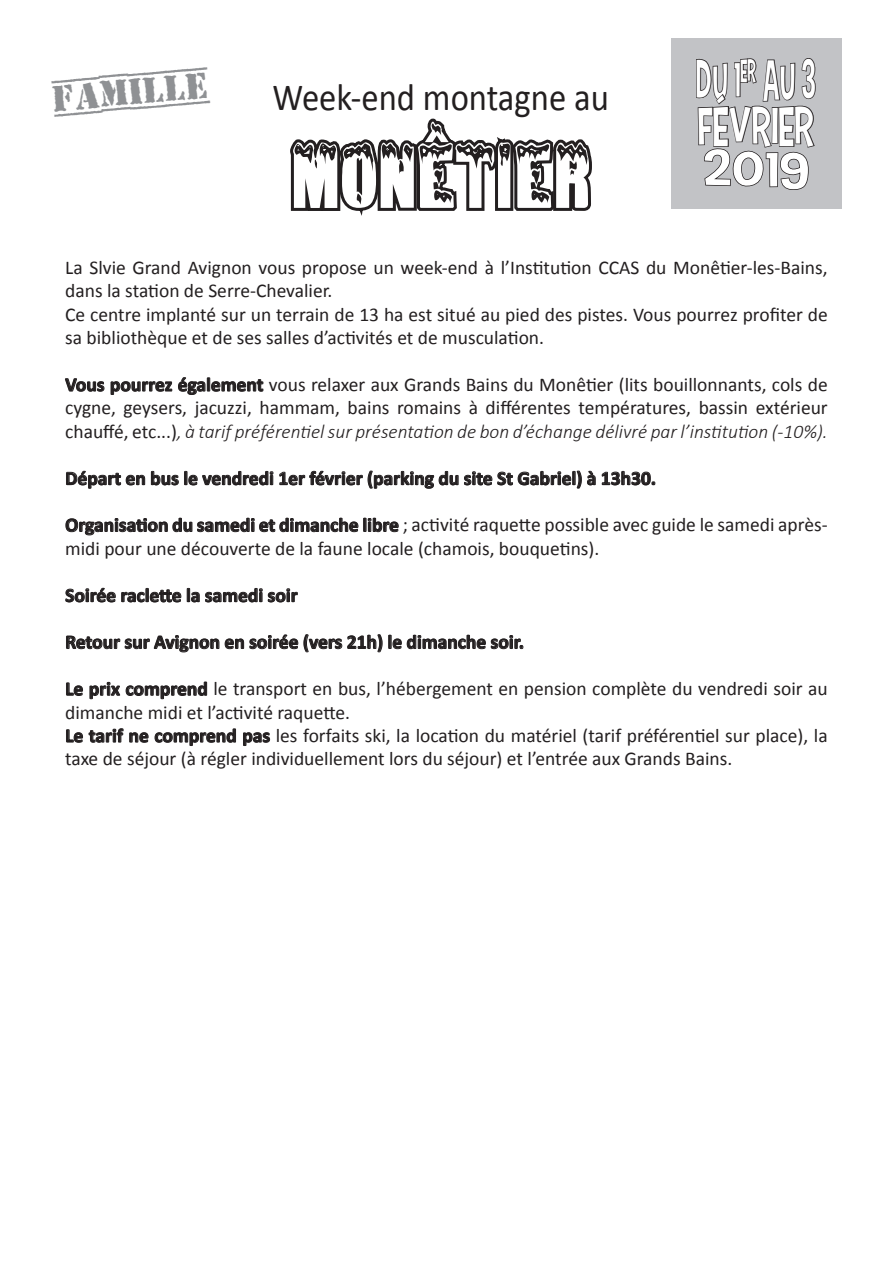
<style>
.page{position:relative;width:893px;height:1263px;background:#fff}
.page>*{position:absolute;margin:0;border:0;box-sizing:border-box;transform-origin:0 0}
.t1{font:81px "Snowtop Caps";color:#fff;scale:.83 1}
.t2{font:54px/45px "Carton Six";color:#fff;text-align:justify;scale:.63 1}
.t3{font:38.55px "Calibri";color:#231f20;scale:.9 1}
.t4{font:700 37.5px "Top Secret";color:#8f9194}
.t5{font:19.5px/23.4px "Calibri";color:#231f20}
.t6{font:700 19.5px "Calibri";color:#231f20}
.s1{font-weight:700}
.s2{font-weight:300;font-style:italic}
</style>
<div class="page">
<div style="left:671px;top:38px;width:170px;height:170px;background:#c2c3c6"></div>
<svg style="left:696px;top:58px;width:120px;height:132px"></svg>
<svg style="left:65px;top:378px;width:40px;height:14px"></svg>
<svg style="left:111px;top:381px;width:61px;height:14px"></svg>
<svg style="left:178px;top:118px;width:414px;height:277px"></svg>
<svg style="left:66px;top:470px;width:79px;height:19px"></svg>
<svg style="left:151px;top:471px;width:122px;height:14px"></svg>
<svg style="left:279px;top:470px;width:317px;height:19px"></svg>
<svg style="left:602px;top:471px;width:53px;height:14px"></svg>
<svg style="left:66px;top:518px;width:333px;height:17px"></svg>
<svg style="left:65px;top:587px;width:116px;height:15px"></svg>
<svg style="left:187px;top:588px;width:111px;height:14px"></svg>
<svg style="left:66px;top:635px;width:153px;height:17px"></svg>
<svg style="left:225px;top:634px;width:73px;height:15px"></svg>
<svg style="left:304px;top:634px;width:219px;height:18px"></svg>
<svg style="left:66px;top:682px;width:17px;height:14px"></svg>
<svg style="left:90px;top:682px;width:30px;height:17px"></svg>
<svg style="left:126px;top:681px;width:81px;height:18px"></svg>
<svg style="left:66px;top:729px;width:17px;height:14px"></svg>
<svg style="left:89px;top:728px;width:60px;height:15px"></svg>
<svg style="left:155px;top:728px;width:81px;height:18px"></svg>
<svg style="left:243px;top:732px;width:27px;height:14px"></svg>
<h3 class="t4" style="left:52px;top:80px;width:157px;rotate:-5deg">FAMILLE</h3>
<h2 class="t2" style="left:696px;top:57px;width:192px">DU 1<sup>ER</sup> AU 3<br>FÉVRIER 2019</h2>
<h3 class="t3" style="left:272px;top:73px;width:375px">Week-end montagne au</h3>
<h1 class="t1" style="left:291px;top:121px;width:363px">MONÊTIER</h1>
<p class="t5" style="left:65px;top:256px;width:764px">La Slvie Grand Avignon vous propose un week-end à l’Institution CCAS du Monêtier-les-Bains, dans la station de Serre-Chevalier.<br>Ce centre implanté sur un terrain de 13 ha est situé au pied des pistes. Vous pourrez profiter de sa bibliothèque et de ses salles d’activités et de musculation.</p>
<p class="t5" style="left:65px;top:373px;width:764px;text-align:justify"><span class="s1">Vous pourrez également</span> vous relaxer aux Grands Bains du Monêtier (lits bouillonnants, cols de cygne, geysers, jacuzzi, hammam, bains romains à différentes températures, bassin extérieur chauffé, etc...)<span class="s2">, à tarif préférentiel sur présentation de bon d’échange délivré par l’institution (-10%).</span></p>
<p class="t6" style="left:65px;top:466px;width:592px">Départ en bus le vendredi 1er février (parking du site St Gabriel) à 13h30.</p>
<p class="t5" style="left:65px;top:513px;width:764px"><span class="s1">Organisation du samedi et dimanche libre</span> ; activité raquette possible avec guide le samedi après&shy;midi pour une découverte de la faune locale (chamois, bouquetins).</p>
<p class="t6" style="left:65px;top:583px;width:234px">Soirée raclette la samedi soir</p>
<p class="t6" style="left:65px;top:629px;width:460px">Retour sur Avignon en soirée (vers 21h) le dimanche soir.</p>
<p class="t5" style="left:65px;top:677px;width:764px"><span class="s1">Le prix comprend</span> le transport en bus, l’hébergement en pension complète du vendredi soir au dimanche midi et l’activité raquette.<br><span class="s1">Le tarif ne comprend pas</span> les forfaits ski, la location du matériel (tarif préférentiel sur place), la taxe de séjour (à régler individuellement lors du séjour) et l’entrée aux Grands Bains.</p>
</div>
